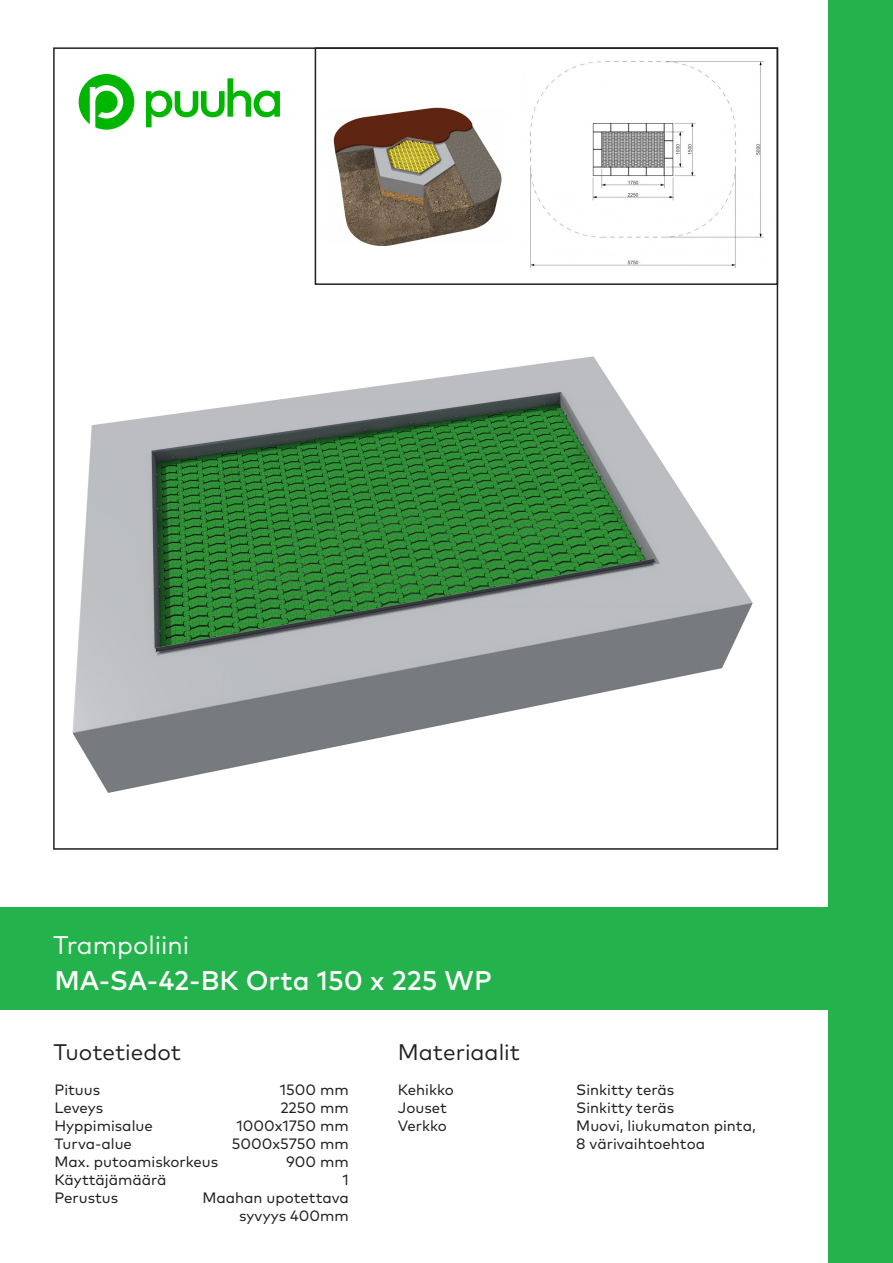
<style>
.page{position:relative;width:893px;height:1263px;background:#fff}
.page>*{position:absolute;margin:0;border:0;box-sizing:border-box;transform-origin:0 0}
.TUOTENUMERO{font:500 27px "Mark Pro";color:#fff}
.TUOTERYHMÄ{font:25.5px "Mark Pro";color:#fff}
.TUOTE_MATERIAALI{font:22.5px "Mark Pro";color:#231f20}
.Tiedot{font:15px "Mark Pro";color:#231f20}
.Numerot{font:15px "Mark Pro";color:#231f20}
</style>
<div class="page">
<img style="left:530px;top:61px;width:234px;height:208px">
<img style="left:72px;top:356px;width:681px;height:437px">
<div style="left:828px;top:0;width:65px;height:1263px;background:#23b24b"></div>
<div style="left:0;top:907px;width:884px;height:102px;background:#23b24b"></div>
<svg style="left:79px;top:74px;width:55px;height:56px"></svg>
<svg style="left:146px;top:78px;width:134px;height:49px"></svg>
<div style="left:315px;top:47px;width:463px;height:238px;border:2px solid #231f20"></div>
<img style="left:333px;top:107px;width:169px;height:139px">
<p class="TUOTERYHMÄ" style="left:53px;top:926px;width:138px">Trampoliini</p>
<p class="TUOTENUMERO" style="left:54px;top:960px;width:439px">MA-SA-42-BK Orta 150 x 225 WP</p>
<p class="TUOTE_MATERIAALI" style="left:53px;top:1035px;width:129px">Tuotetiedot</p>
<p class="TUOTE_MATERIAALI" style="left:398px;top:1035px;width:124px">Materiaalit</p>
<p class="Tiedot" style="left:54px;top:1078px;width:47px">Pituus</p>
<p class="Tiedot" style="left:54px;top:1096px;width:50px">Leveys</p>
<p class="Tiedot" style="left:54px;top:1114px;width:100px">Hyppimisalue</p>
<p class="Tiedot" style="left:54px;top:1132px;width:79px">Turva-alue</p>
<p class="Tiedot" style="left:54px;top:1150px;width:165px">Max. putoamiskorkeus</p>
<p class="Tiedot" style="left:54px;top:1168px;width:114px">Käyttäjämäärä</p>
<p class="Tiedot" style="left:54px;top:1186px;width:65px">Perustus</p>
<p class="Tiedot" style="left:398px;top:1078px;width:58px">Kehikko</p>
<p class="Tiedot" style="left:398px;top:1096px;width:51px">Jouset</p>
<p class="Tiedot" style="left:398px;top:1114px;width:51px">Verkko</p>
<p class="Numerot" style="left:280px;top:1078px;width:70px">1500 mm</p>
<p class="Numerot" style="left:280px;top:1096px;width:70px">2250 mm</p>
<p class="Numerot" style="left:236px;top:1114px;width:114px">1000x1750 mm</p>
<p class="Numerot" style="left:232px;top:1132px;width:119px">5000x5750 mm</p>
<p class="Numerot" style="left:286px;top:1150px;width:64px">900 mm</p>
<p class="Numerot" style="left:343px;top:1168px;width:8px">1</p>
<p class="Numerot" style="left:202px;top:1186px;width:148px">Maahan upotettava</p>
<p class="Numerot" style="left:239px;top:1204px;width:111px">syvyys 400mm</p>
<p class="Tiedot" style="left:576px;top:1078px;width:99px">Sinkitty teräs</p>
<p class="Tiedot" style="left:576px;top:1096px;width:99px">Sinkitty teräs</p>
<p class="Tiedot" style="left:576px;top:1114px;width:181px">Muovi, liukumaton pinta,</p>
<p class="Tiedot" style="left:576px;top:1132px;width:130px">8 värivaihtoehtoa</p>
</div>
